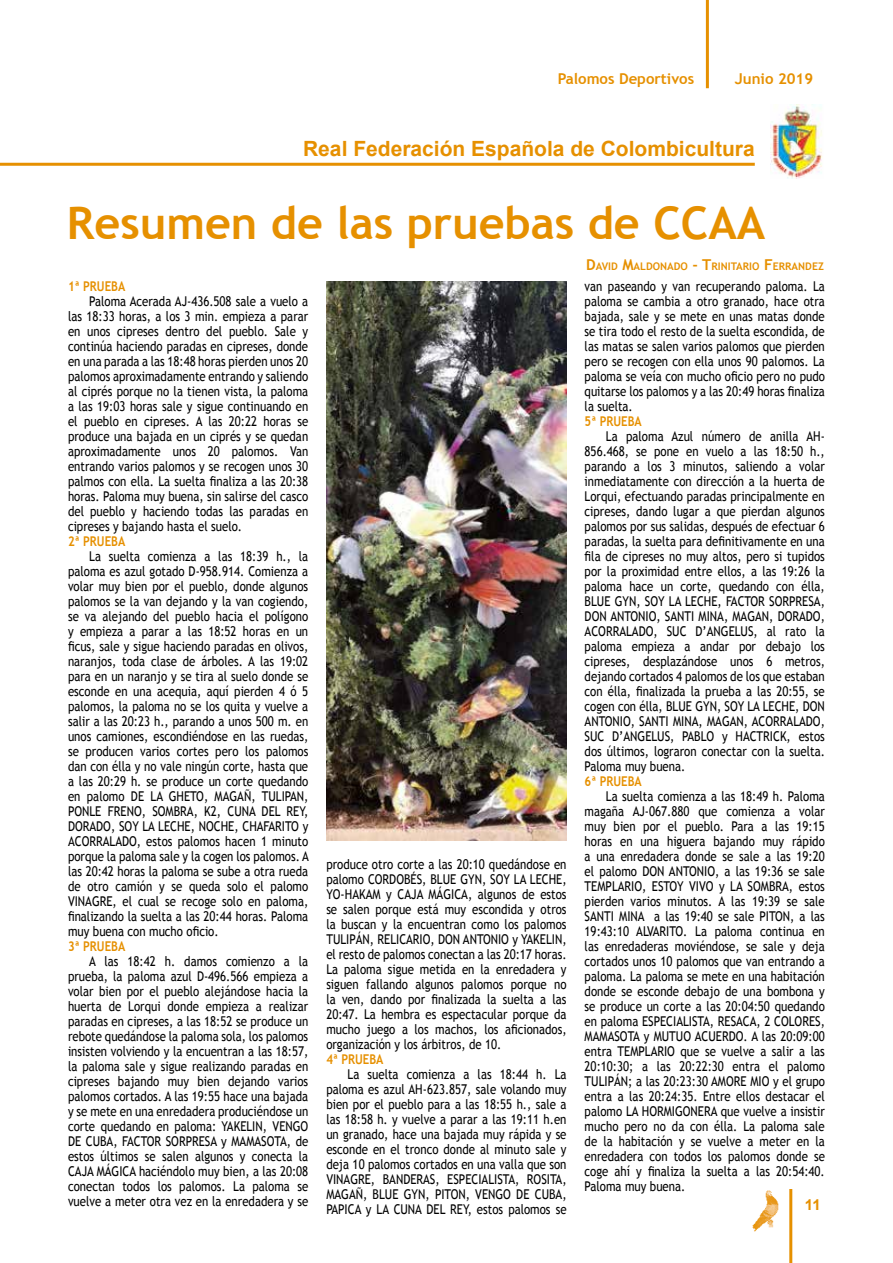
<style>
.page{position:relative;width:893px;height:1263px;background:#fff}
.page>*{position:absolute;margin:0;border:0;box-sizing:border-box;transform-origin:0 0}
.t1{font:700 45px "Trebuchet MS";color:#e69000}
.t2{font:700 21px "Arial";color:#e69000}
.t3{font:700 15px "Trebuchet MS";color:#e69000}
.t4{font:700 15px "Arial";color:#e69000}
.t5{font:13.5px/15px "Trebuchet MS";color:#000;text-align:justify;scale:.85 1}
.t6{font:700 13.5px "Trebuchet MS";color:#e69000;scale:.85 1}
.t7{font:700 10.5px "Trebuchet MS";color:#e69000}
.s1{font-size:15px}
</style>
<div class="page">
<hr style="left:789px;top:1189px;width:3px;height:74px;background:#e69000">
<img style="left:752px;top:1190px;width:27px;height:41px">
<hr style="left:706px;top:0;width:3px;height:88px;background:#e69000">
<img style="left:771px;top:105px;width:52px;height:74px">
<hr style="left:0;top:163px;width:755px;height:3px;background:#e69000">
<img style="left:326px;top:281px;width:241px;height:560px">
<p class="t3" style="left:558px;top:70px;width:138px">Palomos Deportivos</p>
<p class="t3" style="left:735px;top:70px;width:80px">Junio 2019</p>
<h2 class="t2" style="left:303px;top:134px;width:453px">Real Federación Española de Colombicultura</h2>
<h1 class="t1" style="left:67px;top:195px;width:700px">Resumen de las pruebas de CCAA</h1>
<p class="t7" style="left:586px;top:260px;width:239px"><span class="s1">D</span>AVID <span class="s1">M</span>ALDONADO <span class="s1">- T</span>RINITARIO <span class="s1">F</span>ERRANDEZ</p>
<p class="t6" style="left:68px;top:278px;width:69px">1ª PRUEBA</p>
<p class="t5" style="left:68px;top:294px;width:284px;text-indent:21px">Paloma Acerada AJ-436.508 sale a vuelo a las 18:33 horas, a los 3 min. empieza a parar en unos cipreses dentro del pueblo. Sale y continúa haciendo paradas en cipreses, donde en una parada a las 18:48 horas pierden unos 20 palomos aproximadamente entrando y saliendo al ciprés porque no la tienen vista, la paloma a las 19:03 horas sale y sigue continuando en el pueblo en cipreses. A las 20:22 horas se produce una bajada en un ciprés y se quedan aproximadamente unos 20 palomos. Van entrando varios palomos y se recogen unos 30 palmos con ella. La suelta finaliza a las 20:38 horas. Paloma muy buena, sin salirse del casco del pueblo y haciendo todas las paradas en cipreses y bajando hasta el suelo.</p>
<p class="t6" style="left:68px;top:533px;width:69px">2ª PRUEBA</p>
<p class="t5" style="left:68px;top:549px;width:285px;text-indent:21px">La suelta comienza a las 18:39 h., la paloma es azul gotado D-958.914. Comienza a volar muy bien por el pueblo, donde algunos palomos se la van dejando y la van cogiendo, se va alejando del pueblo hacia el polígono y empieza a parar a las 18:52 horas en un ficus, sale y sigue haciendo paradas en olivos, naranjos, toda clase de árboles. A las 19:02 para en un naranjo y se tira al suelo donde se esconde en una acequia, aquí pierden 4 ó 5 palomos, la paloma no se los quita y vuelve a salir a las 20:23 h., parando a unos 500 m. en unos camiones, escondiéndose en las ruedas, se producen varios cortes pero los palomos dan con élla y no vale ningún corte, hasta que a las 20:29 h. se produce un corte quedando en palomo DE LA GHETO, MAGAÑ, TULIPAN, PONLE FRENO, SOMBRA, K2, CUNA DEL REY, DORADO, SOY LA LECHE, NOCHE, CHAFARITO y ACORRALADO, estos palomos hacen 1 minuto porque la paloma sale y la cogen los palomos. A las 20:42 horas la paloma se sube a otra rueda de otro camión y se queda solo el palomo VINAGRE, el cual se recoge solo en paloma, finalizando la suelta a las 20:44 horas. Paloma muy buena con mucho oficio.</p>
<p class="t6" style="left:68px;top:938px;width:69px">3ª PRUEBA</p>
<p class="t5" style="left:68px;top:954px;width:284px;text-indent:21px">A las 18:42 h. damos comienzo a la prueba, la paloma azul D-496.566 empieza a volar bien por el pueblo alejándose hacia la huerta de Lorqui donde empieza a realizar paradas en cipreses, a las 18:52 se produce un rebote quedándose la paloma sola, los palomos insisten volviendo y la encuentran a las 18:57, la paloma sale y sigue realizando paradas en cipreses bajando muy bien dejando varios palomos cortados. A las 19:55 hace una bajada y se mete en una enredadera produciéndose un corte quedando en paloma: YAKELIN, VENGO DE CUBA, FACTOR SORPRESA y MAMASOTA, de estos últimos se salen algunos y conecta la CAJA MÁGICA haciéndolo muy bien, a las 20:08 conectan todos los palomos. La paloma se vuelve a meter otra vez en la enredadera y se</p>
<p class="t5" style="left:585px;top:279px;width:284px">van paseando y van recuperando paloma. La paloma se cambia a otro granado, hace otra bajada, sale y se mete en unas matas donde se tira todo el resto de la suelta escondida, de las matas se salen varios palomos que pierden pero se recogen con ella unos 90 palomos. La paloma se veía con mucho oficio pero no pudo quitarse los palomos y a las 20:49 horas finaliza la suelta.</p>
<p class="t6" style="left:585px;top:413px;width:69px">5ª PRUEBA</p>
<p class="t5" style="left:585px;top:429px;width:284px;text-indent:21px">La paloma Azul número de anilla AH-856.468, se pone en vuelo a las 18:50 h., parando a los 3 minutos, saliendo a volar inmediatamente con dirección a la huerta de Lorqui, efectuando paradas principalmente en cipreses, dando lugar a que pierdan algunos palomos por sus salidas, después de efectuar 6 paradas, la suelta para definitivamente en una fila de cipreses no muy altos, pero si tupidos por la proximidad entre ellos, a las 19:26 la paloma hace un corte, quedando con élla, BLUE GYN, SOY LA LECHE, FACTOR SORPRESA, DON ANTONIO, SANTI MINA, MAGAN, DORADO, ACORRALADO, SUC D’ANGELUS, al rato la paloma empieza a andar por debajo los cipreses, desplazándose unos 6 metros, dejando cortados 4 palomos de los que estaban con élla, finalizada la prueba a las 20:55, se cogen con élla, BLUE GYN, SOY LA LECHE, DON ANTONIO, SANTI MINA, MAGAN, ACORRALADO, SUC D’ANGELUS, PABLO y HACTRICK, estos dos últimos, lograron conectar con la suelta.<br>Paloma muy buena.</p>
<p class="t6" style="left:585px;top:773px;width:69px">6ª PRUEBA</p>
<p class="t5" style="left:585px;top:789px;width:284px;text-indent:21px">La suelta comienza a las 18:49 h. Paloma magaña AJ-067.880 que comienza a volar muy bien por el pueblo. Para a las 19:15 horas en una higuera bajando muy rápido a una enredadera donde se sale a las 19:20 el palomo DON ANTONIO, a las 19:36 se sale TEMPLARIO, ESTOY VIVO y LA SOMBRA, estos pierden varios minutos. A las 19:39 se sale SANTI MINA a las 19:40 se sale PITON, a las 19:43:10 ALVARITO. La paloma continua en las enredaderas moviéndose, se sale y deja cortados unos 10 palomos que van entrando a paloma. La paloma se mete en una habitación donde se esconde debajo de una bombona y se produce un corte a las 20:04:50 quedando en paloma ESPECIALISTA, RESACA, 2 COLORES, MAMASOTA y MUTUO ACUERDO. A las 20:09:00 entra TEMPLARIO que se vuelve a salir a las 20:10:30; a las 20:22:30 entra el palomo TULIPÁN; a las 20:23:30 AMORE MIO y el grupo entra a las 20:24:35. Entre ellos destacar el palomo LA HORMIGONERA que vuelve a insistir mucho pero no da con élla. La paloma sale de la habitación y se vuelve a meter en la enredadera con todos los palomos donde se coge ahí y finaliza la suelta a las 20:54:40.<br>Paloma muy buena.</p>
<p class="t5" style="left:326px;top:857px;width:284px">produce otro corte a las 20:10 quedándose en palomo CORDOBÉS, BLUE GYN, SOY LA LECHE, YO-HAKAM y CAJA MÁGICA, algunos de estos se salen porque está muy escondida y otros la buscan y la encuentran como los palomos TULIPÁN, RELICARIO, DON ANTONIO y YAKELIN, el resto de palomos conectan a las 20:17 horas.<br>La paloma sigue metida en la enredadera y siguen fallando algunos palomos porque no la ven, dando por finalizada la suelta a las 20:47. La hembra es espectacular porque da mucho juego a los machos, los aficionados, organización y los árbitros, de 10.</p>
<p class="t6" style="left:326px;top:1050px;width:69px">4ª PRUEBA</p>
<p class="t5" style="left:326px;top:1067px;width:284px;text-indent:21px">La suelta comienza a las 18:44 h. La paloma es azul AH-623.857, sale volando muy bien por el pueblo para a las 18:55 h., sale a las 18:58 h. y vuelve a parar a las 19:11 h.en un granado, hace una bajada muy rápida y se esconde en el tronco donde al minuto sale y deja 10 palomos cortados en una valla que son VINAGRE, BANDERAS, ESPECIALISTA, ROSITA, MAGAÑ, BLUE GYN, PITON, VENGO DE CUBA, PAPICA y LA CUNA DEL REY, estos palomos se</p>
<p class="t4" style="left:805px;top:1195px;width:17px">11</p>
</div>
